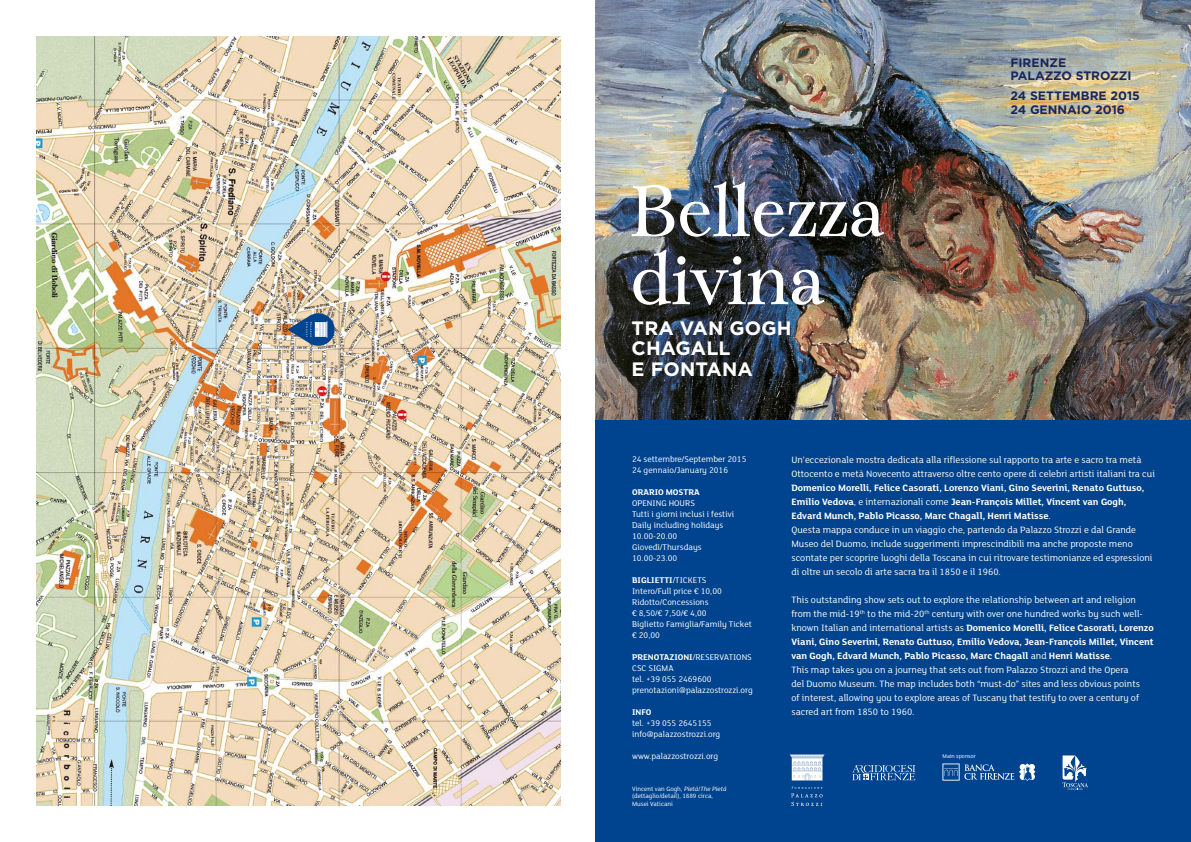
<style>
.page{position:relative;width:1191px;height:842px;background:#fff}
.page>*{position:absolute;margin:0;border:0;box-sizing:border-box;transform-origin:0 0}
.t1{font:700 19.4px/20.6px "Gotham";letter-spacing:.005em;color:#fff}
.t2{font:700 12.3px/13.5px "Gotham";color:#1b275c}
.t3{font:10px/14px "FS Lola";color:#fff}
.t4{font:9px/11px "FS Lola";color:#fff}
.t5{font:700 9px "FS Lola";color:#fff}
.t6{font:6.7px/7.7px "FS Lola";color:#fff}
.t7{font:6px "FS Lola";color:#fff}
.s1{font-weight:700}
.s2{font-style:italic}
</style>
<div class="page">
<div style="left:595px;top:404px;width:596px;height:438px;background:#00438e"></div>
<img style="left:595px;top:0;width:596px;height:420px">
<img style="left:36px;top:36px;width:524px;height:770px">
<svg style="left:287px;top:313px;width:47px;height:33px;background:#6b86a4"></svg>
<svg style="left:852px;top:765px;width:63px;height:15px"></svg>
<svg style="left:942px;top:763px;width:93px;height:18px"></svg>
<svg style="left:789px;top:754px;width:36px;height:52px"></svg>
<svg style="left:631px;top:185px;width:43px;height:52px"></svg>
<img style="left:680px;top:181px;width:204px;height:56px">
<img style="left:633px;top:249px;width:191px;height:57px">
<svg style="left:1062px;top:755px;width:26px;height:35px"></svg>
<h1 class="t1" style="left:631px;top:317px;width:161px">TRA VAN GOGH<br>CHAGA</h1>
<h1 class="t1" style="left:631px;top:338px;width:123px;text-indent:75px">LL<br>E FONTANA</h1>
<p class="t2" style="left:1010px;top:55px;width:123px">FIRENZE<br>PALAZZO STROZZI</p>
<p class="t2" style="left:1010px;top:89px;width:29px">24 SETTE</p>
<p class="t2" style="left:1010px;top:89px;width:131px;text-indent:60px">MBRE 2015<br>24 GENNAIO 2016</p>
<p class="t3" style="left:791px;top:452px;width:365px">Un’eccezionale mostra dedicata alla riflessione sul rapporto tra arte e sacro tra metà<br>Ottocento e metà Novecento attraverso oltre cento opere di celebri artisti italiani tra cui</p>
<p class="t3" style="left:791px;top:480px;width:362px"><span class="s1">Domenico Morelli, Felice Casorati, Lorenzo Viani, Gino Severini, Renato Guttuso, Emilio Vedova</span>, e internazionali come <span class="s1">Jean-François Millet, Vincent van Gogh, Edvard Munch, Pablo Picasso, Marc Chagall, Henri Matisse</span>.<br>Questa mappa conduce in un viaggio che, partendo da Palazzo Strozzi e dal Grande Museo del Duomo, include suggerimenti imprescindibili ma anche proposte meno scontate per scoprire luoghi della Toscana in cui ritrovare testimonianze ed espressioni di oltre un secolo di arte sacra tra il 1850 e il 1960.</p>
<p class="t3" style="left:791px;top:592px;width:364px">This outstanding show sets out to explore the relationship between art and religion from the mid-19<sup>th</sup> to the mid-20<sup>th</sup> century with over one hundred works by such well&shy;known Italian and international artists as <span class="s1">Domenico Morelli, Felice Casorati, Lorenzo Viani, Gino Severini, Renato Guttuso, Emilio Vedova, Jean-François Millet, Vincent van Gogh, Edvard Munch, Pablo Picasso, Marc Chagall</span> and <span class="s1">Henri Matisse</span>.<br>This map takes you on a journey that sets out from Palazzo Strozzi and the Opera<br>del Duomo Museum. The map includes both “must-do” sites and less obvious points<br>of interest, allowing you to explore areas of Tuscany that testify to over a century of sacred art from 1850 to 1960.</p>
<p class="t4" style="left:632px;top:453px;width:116px">24 settembre/September 2015<br>24 gennaio/January 2016</p>
<p class="t5" style="left:632px;top:486px;width:69px">ORARIO MOSTRA</p>
<p class="t4" style="left:632px;top:497px;width:103px">OPENING HOURS<br>Tutti i giorni inclusi i festivi<br>Daily including holidays<br>10.00-20.00<br>Giovedì/Thursdays<br>10.00-23.00</p>
<p class="t4" style="left:632px;top:574px;width:121px"><span class="s1">BIGLIETTI</span>/TICKETS<br>Intero/Full price € 10,00<br>Ridotto/Concessions<br>€ 8,50/€ 7,50/€ 4,00<br>Biglietto Famiglia/Family Ticket € 20,00</p>
<p class="t4" style="left:632px;top:651px;width:122px"><span class="s1">PRENOTAZIONI</span>/RESERVATIONS<br>CSC SIGMA<br>tel. +39 055 2469600 prenotazioni@palazzostrozzi.org</p>
<p class="t5" style="left:632px;top:706px;width:21px">INFO</p>
<p class="t4" style="left:632px;top:717px;width:90px">tel. +39 055 2645155 info@palazzostrozzi.org</p>
<p class="t4" style="left:632px;top:750px;width:88px">www.palazzostrozzi.org</p>
<p class="t7" style="left:942px;top:752px;width:35px">Main sponsor</p>
<p class="t6" style="left:632px;top:784px;width:96px">Vincent van Gogh, <span class="s2">Pietà</span>/<span class="s2">The Pietà </span>(dettaglio/detail), 1889 circa,<br>Musei Vaticani</p>
</div>
